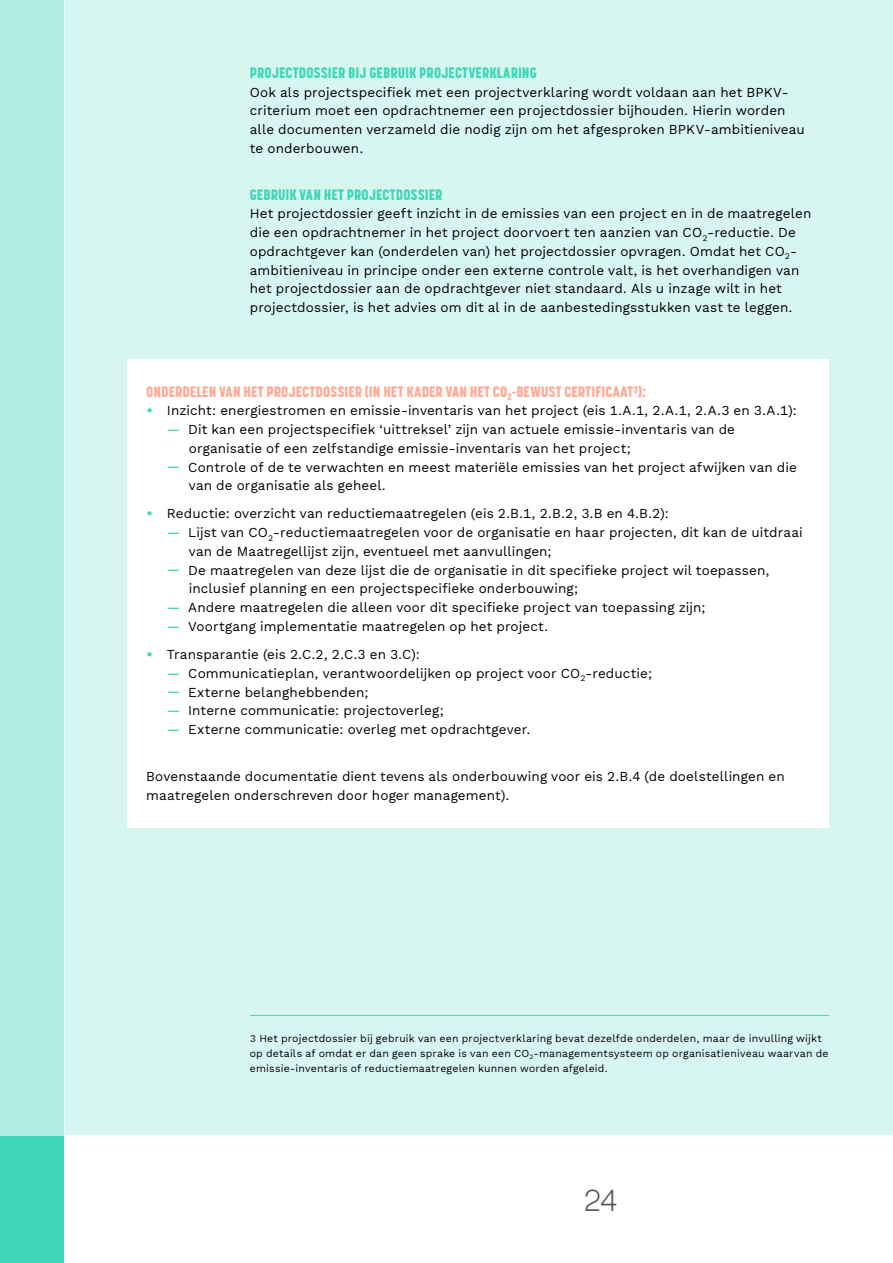
<style>
.page{position:relative;width:893px;height:1263px;background:#fff}
.page>*{position:absolute;margin:0;border:0;box-sizing:border-box;transform-origin:0 0}
.t1{font:300 30px "Korolev";color:#575756}
.t2{font:800 15px "Korolev Condensed";letter-spacing:.01em;color:#ffaa96}
.t3{font:800 15px "Korolev Condensed";letter-spacing:.005em;color:#40d6b8}
.t4{font:13.5px/18.8px "Work Sans";letter-spacing:.01em;color:#000}
.t5{font:10.5px/15px "Work Sans";letter-spacing:.02em;color:#000}
.s1{font-size:16.5px;color:#40d6b8}
.s2{font-family:"Korolev";font-weight:500;font-size:16.5px;color:#40d6b8}
.s3{font-weight:600;color:#575756}
</style>
<div class="page">
<div style="left:65px;top:0;width:828px;height:1135px;background:#d8f6f0"></div>
<div style="left:0;top:0;width:65px;height:1135px;background:#b2eee2"></div>
<hr style="left:250px;top:1015px;width:579px;height:1px;background:#40d6b8">
<div style="left:128px;top:359px;width:701px;height:469px;background:#fff"></div>
<p class="t3" style="left:250px;top:63px;width:288px">PROJECTDOSSIER BIJ GEBRUIK PROJECTVERKLARING</p>
<p class="t4" style="left:250px;top:82px;width:556px">Ook als projectspecifiek met een projectverklaring wordt voldaan aan het BPKV&shy;criterium moet een opdrachtnemer een projectdossier bijhouden. Hierin worden alle documenten verzameld die nodig zijn om het afgesproken BPKV-ambitieniveau te onderbouwen.</p>
<p class="t3" style="left:250px;top:185px;width:194px">GEBRUIK VAN HET PROJECTDOSSIER</p>
<p class="t4" style="left:250px;top:204px;width:563px">Het projectdossier geeft inzicht in de emissies van een project en in de maatregelen die een opdrachtnemer in het project doorvoert ten aanzien van CO<sub>2</sub>-reductie. De opdrachtgever kan (onderdelen van) het projectdossier opvragen. Omdat het CO<sub>2</sub>- ambitieniveau in principe onder een externe controle valt, is het overhandigen van het projectdossier aan de opdrachtgever niet standaard. Als u inzage wilt in het projectdossier, is het advies om dit al in de aanbestedingsstukken vast te leggen.</p>
<p class="t2" style="left:146px;top:382px;width:501px">ONDERDELEN VAN HET PROJECTDOSSIER (IN HET KADER VAN HET CO<sub>2</sub>-BEWUST CERTIFICAAT<sup>3</sup>):</p>
<p class="t4" style="left:146px;top:401px;width:652px"><span class="s1">•</span> Inzicht: energiestromen en emissie-inventaris van het project (eis 1.A.1, 2.A.1, 2.A.3 en 3.A.1):</p>
<p class="t4" style="left:189px;top:419px;width:548px;text-indent:-21px"><span class="s2">—</span> Dit kan een projectspecifiek ‘uittreksel’ zijn van actuele emissie-inventaris van de organisatie of een zelfstandige emissie-inventaris van het project;</p>
<p class="t4" style="left:189px;top:457px;width:610px;text-indent:-21px"><span class="s2">—</span> Controle of de te verwachten en meest materiële emissies van het project afwijken van die van de organisatie als geheel.</p>
<p class="t4" style="left:146px;top:504px;width:524px"><span class="s1">•</span> Reductie: overzicht van reductiemaatregelen (eis 2.B.1, 2.B.2, 3.B en 4.B.2):</p>
<p class="t4" style="left:189px;top:523px;width:615px;text-indent:-21px"><span class="s2">—</span> Lijst van CO<sub>2</sub>-reductiemaatregelen voor de organisatie en haar projecten, dit kan de uitdraai van de Maatregellijst zijn, eventueel met aanvullingen;</p>
<p class="t4" style="left:189px;top:560px;width:582px;text-indent:-21px"><span class="s2">—</span> De maatregelen van deze lijst die de organisatie in dit specifieke project wil toepassen, inclusief planning en een projectspecifieke onderbouwing;</p>
<p class="t4" style="left:168px;top:598px;width:539px"><span class="s2">—</span> Andere maatregelen die alleen voor dit specifieke project van toepassing zijn;</p>
<p class="t4" style="left:168px;top:616px;width:382px"><span class="s2">—</span> Voortgang implementatie maatregelen op het project.</p>
<p class="t4" style="left:146px;top:644px;width:275px"><span class="s1">•</span> Transparantie (eis 2.C.2, 2.C.3 en 3.C):</p>
<p class="t4" style="left:168px;top:663px;width:486px"><span class="s2">—</span> Communicatieplan, verantwoordelijken op project voor CO<sub>2</sub>-reductie;</p>
<p class="t4" style="left:168px;top:682px;width:202px"><span class="s2">—</span> Externe belanghebbenden;</p>
<p class="t4" style="left:168px;top:701px;width:278px"><span class="s2">—</span> Interne communicatie: projectoverleg;</p>
<p class="t4" style="left:168px;top:719px;width:364px"><span class="s2">—</span> Externe communicatie: overleg met opdrachtgever.</p>
<p class="t4" style="left:146px;top:766px;width:640px">Bovenstaande documentatie dient tevens als onderbouwing voor eis 2.B.4 (de doelstellingen en maatregelen onderschreven door hoger management).</p>
<p class="t5" style="left:250px;top:1030px;width:580px"><span class="s3">3</span> Het projectdossier bij gebruik van een projectverklaring bevat dezelfde onderdelen, maar de invulling wijkt op details af omdat er dan geen sprake is van een CO<sub>2</sub>-managementsysteem op organisatieniveau waarvan de emissie-inventaris of reductiemaatregelen kunnen worden afgeleid.</p>
<h1 class="t1" style="left:584px;top:1181px;width:35px">24</h1>
</div>
